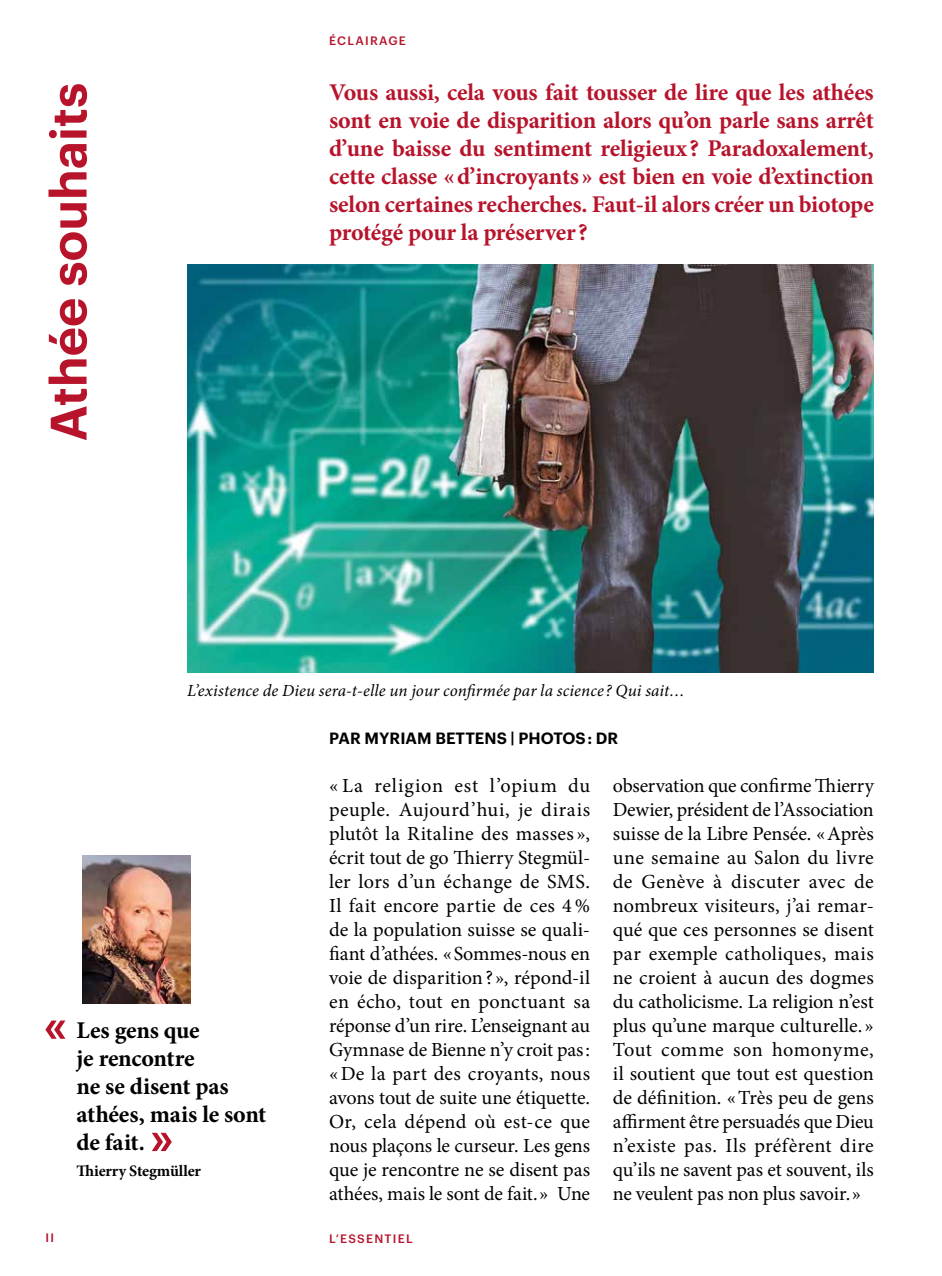
<style>
.page{position:relative;width:942px;height:1276px;background:#fff}
.page>*{position:absolute;margin:0;border:0;box-sizing:border-box;transform-origin:0 0}
.t1{font:600 50px "Graphik";color:#b7142c}
.t2{font:700 24px/28px "Minion Pro";letter-spacing:-.01em;color:#b7142c;text-align:justify}
.t3{font:700 24px/28px "Minion Pro";letter-spacing:-.01em;color:#000}
.t4{font:20px/24px "Minion Pro";letter-spacing:-.01em;color:#000;text-align:justify}
.t5{font:italic 17px "Minion Pro";letter-spacing:.005em;color:#000}
.t6{font:600 16px "Graphik";letter-spacing:.005em;color:#000}
.t7{font:700 16px "Minion Pro";letter-spacing:-.005em;color:#000}
.t8{font:500 12px "Graphik";letter-spacing:.105em;color:#b7142c}
</style>
<div class="page">
<img style="left:187px;top:264px;width:686px;height:408px">
<svg style="left:45px;top:1020px;width:20px;height:18px"></svg>
<svg style="left:152px;top:1132px;width:20px;height:19px"></svg>
<img style="left:82px;top:855px;width:108px;height:148px">
<p class="t8" style="left:329px;top:31px;width:78px">ÉCLAIRAGE</p>
<h1 class="t1" style="left:30px;top:441px;width:360px;rotate:-90deg">Athée souhaits</h1>
<p class="t2" style="left:329px;top:78px;width:546px">Vous aussi, cela vous fait tousser de lire que les athées sont en voie de disparition alors qu’on parle sans arrêt d’une baisse du sentiment religieux? Paradoxalement, cette classe «d’incroyants» est bien en voie d’extinction selon certaines recherches. Faut-il alors créer un biotope protégé pour la préserver ?</p>
<p class="t5" style="left:187px;top:679px;width:499px">L’existence de Dieu sera-t-elle un jour confirmée par la science? Qui sait…</p>
<p class="t3" style="left:77px;top:1016px;width:191px">Les gens que<br>je rencontre<br>ne se disent pas athées, mais le sont de fait.</p>
<p class="t7" style="left:77px;top:1159px;width:126px">Thierry Stegmüller</p>
<p class="t6" style="left:329px;top:726px;width:290px">PAR MYRIAM BETTENS | PHOTOS : DR</p>
<p class="t4" style="left:329px;top:774px;width:262px">« La religion est l’opium du peuple. Aujourd’hui, je dirais plutôt la Ritaline des masses », écrit tout de go Thierry Stegmül&shy;ler lors d’un échange de SMS.<br>Il fait encore partie de ces 4% de la population suisse se quali&shy;fiant d’athées. «Sommes-nous en voie de disparition? », répond-il en écho, tout en ponctuant sa réponse d’un rire. L’enseignant au Gymnase de Bienne n’y croit pas: «De la part des croyants, nous avons tout de suite une étiquette.<br>Or, cela dépend où est-ce que nous plaçons le curseur. Les gens que je rencontre ne se disent pas athées, mais le sont de fait.» Une</p>
<p class="t4" style="left:612px;top:774px;width:262px">observation que confirme Thierry Dewier, président de l’Association suisse de la Libre Pensée. «Après une semaine au Salon du livre de Genève à discuter avec de nombreux visiteurs, j’ai remar&shy;qué que ces personnes se disent par exemple catholiques, mais ne croient à aucun des dogmes du catholicisme. La religion n’est plus qu’une marque culturelle. » Tout comme son homonyme, il soutient que tout est question de définition. «Très peu de gens affirment être persuadés que Dieu n’existe pas. Ils préfèrent dire qu’ils ne savent pas et souvent, ils ne veulent pas non plus savoir.»</p>
<p class="t8" style="left:45px;top:1228px;width:10px">II</p>
<p class="t8" style="left:329px;top:1229px;width:85px">L’ESSENTIEL</p>
</div>
